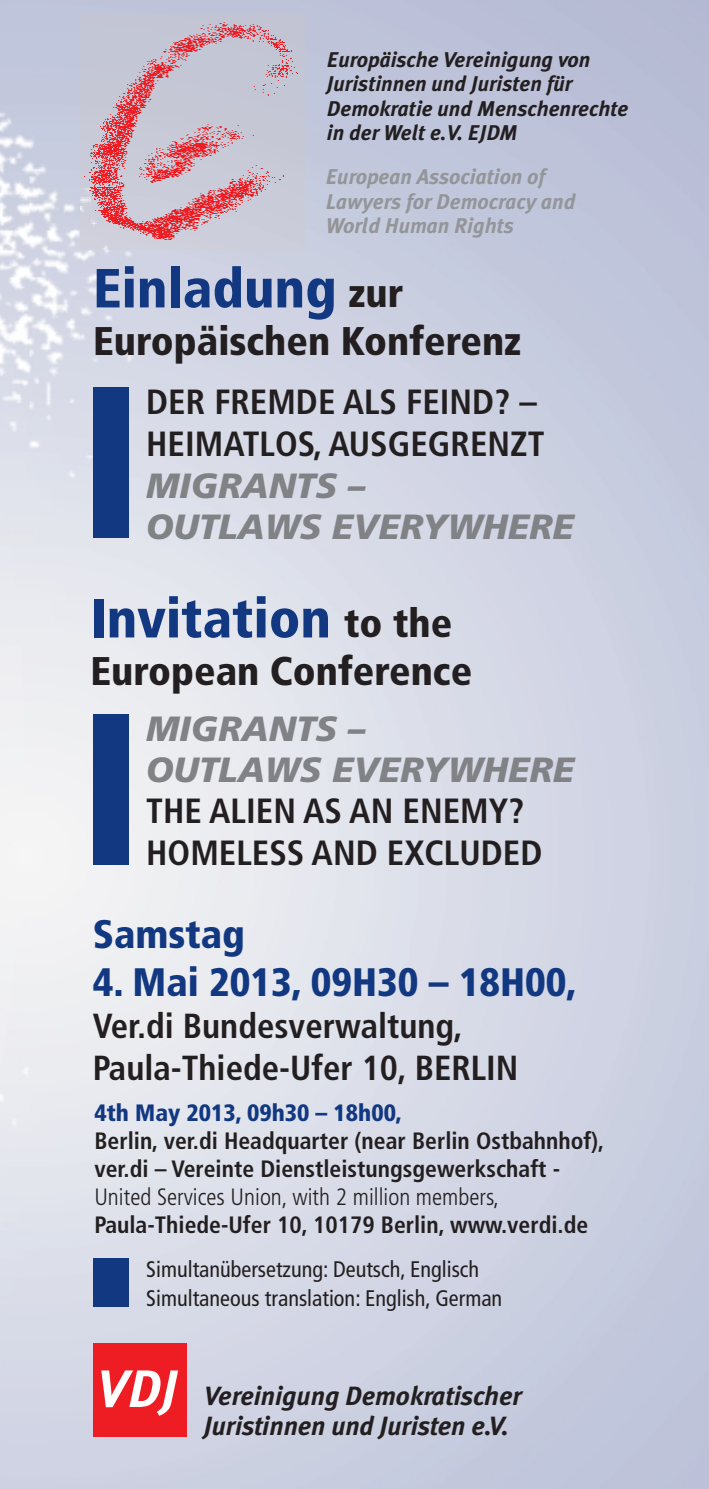
<style>
.page{position:relative;width:709px;height:1489px;background:#fff}
.page>*{position:absolute;margin:0;border:0;box-sizing:border-box;transform-origin:0 0}
.t1{font:900 condensed 55px "Frutiger";color:#113880}
.t2{font:italic 700 52.5px "Meta Plus";color:#fff}
.t3{font:900 condensed 40px "Frutiger";color:#231f20}
.t4{font:900 condensed 39.75px "Frutiger";color:#113880}
.t5{font:700 condensed 35px/41.5px "Frutiger";color:#231f20}
.t6{font:italic 900 35px/40.8px "Frutiger";color:#808285}
.t7{font:700 condensed 34.75px/41.5px "Frutiger";color:#231f20}
.t8{font:italic 26.25px/30.8px "Meta Bold LF";color:#231f20}
.t9{font:700 condensed 23.75px/28.2px "Frutiger";color:#231f20}
.t10{font:300 condensed 23.75px "Frutiger";color:#231f20}
.t11{font:900 condensed 23.75px "Frutiger";color:#113880}
.t12{font:condensed 22.5px/29.2px "Frutiger";color:#231f20}
.t13{font:italic 700 21.25px/24.5px "Meta Plus";color:#231f20}
.t14{font:italic 700 21.25px/24.5px "Meta Plus";color:#939598}
.s1{font-size:40px;color:#231f20}
</style>
<div class="page">
<img style="left:0;top:0;width:709px;height:1488px">
<div style="left:93px;top:1343px;width:93px;height:93px;background:#ee1d23"></div>
<img style="left:81px;top:13px;width:224px;height:236px">
<div style="left:93px;top:387px;width:36px;height:151px;background:#113880"></div>
<div style="left:93px;top:714px;width:36px;height:151px;background:#113880"></div>
<div style="left:93px;top:1258px;width:36px;height:49px;background:#113880"></div>
<p class="t13" style="left:327px;top:49px;width:303px">Europäische Vereinigung von<br>Juristinnen und Juristen für<br>Demokratie und Menschenrechte in der Welt e.V. EJDM</p>
<p class="t14" style="left:326px;top:166px;width:251px">European Association of<br>Lawyers for Democracy and<br>World Human Rights</p>
<h1 class="t1" style="left:93px;top:266px;width:312px">Einladung <span class="s1">zur</span></h1>
<h3 class="t3" style="left:93px;top:325px;width:430px">Europäischen Konferenz</h3>
<h3 class="t5" style="left:146px;top:385px;width:400px">DER FREMDE ALS FEIND? –<br>HEIMATLOS, AUSGEGRENZT</h3>
<h3 class="t6" style="left:146px;top:468px;width:429px">MIGRANTS –<br>OUTLAWS EVERYWHERE</h3>
<h1 class="t1" style="left:90px;top:596px;width:363px">Invitation <span class="s1">to the</span></h1>
<h3 class="t3" style="left:90px;top:655px;width:383px">European Conference</h3>
<h3 class="t6" style="left:146px;top:711px;width:429px">MIGRANTS –<br>OUTLAWS EVERYWHERE</h3>
<h3 class="t5" style="left:146px;top:793px;width:398px">THE ALIEN AS AN ENEMY?<br>HOMELESS AND EXCLUDED</h3>
<h3 class="t4" style="left:93px;top:918px;width:154px">Samstag</h3>
<h3 class="t4" style="left:93px;top:965px;width:485px">4. Mai 2013, 09H30 – 18H00,</h3>
<h3 class="t7" style="left:93px;top:1008px;width:427px">Ver.di Bundesverwaltung,<br>Paula-Thiede-Ufer 10, BERLIN</h3>
<p class="t11" style="left:94px;top:1102px;width:309px">4th May 2013, 09h30 – 18h00,</p>
<p class="t9" style="left:94px;top:1128px;width:511px">Berlin, ver.di Headquarter (near Berlin Ostbahnhof), ver.di – Vereinte Dienstleistungsgewerkschaft -</p>
<p class="t10" style="left:94px;top:1186px;width:406px">United Services Union, with 2 million members,</p>
<p class="t9" style="left:94px;top:1212px;width:495px">Paula-Thiede-Ufer 10, 10179 Berlin, www.verdi.de</p>
<p class="t12" style="left:146px;top:1256px;width:357px">Simultanübersetzung: Deutsch, Englisch<br>Simultaneous translation: English, German</p>
<h2 class="t2" style="left:97px;top:1365px;width:82px">VDJ</h2>
<p class="t8" style="left:204px;top:1381px;width:319px">Vereinigung Demokratischer<br>Juristinnen und Juristen e.V.</p>
</div>
